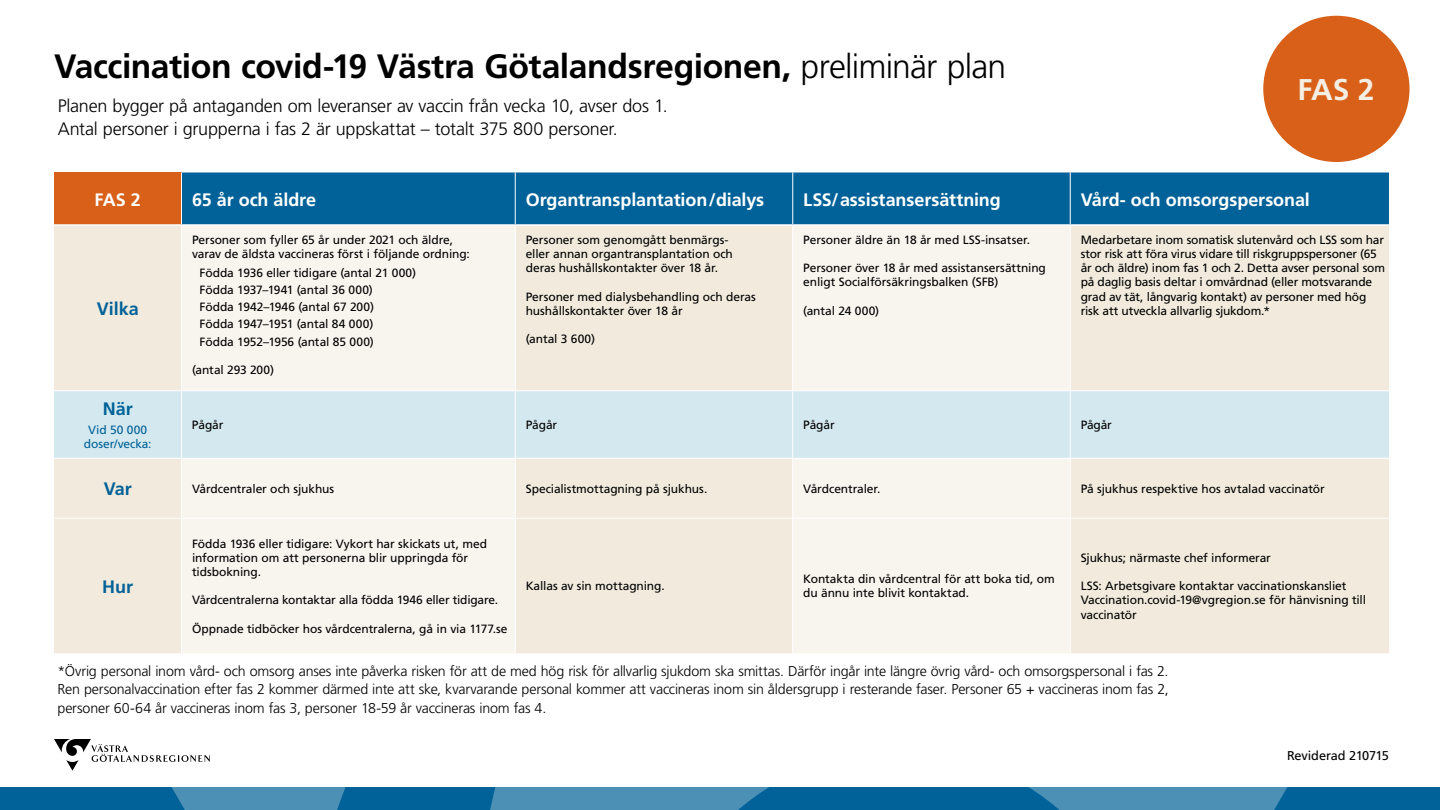
<style>
.page{position:relative;width:1440px;height:810px;background:#fff}
.page>*{position:absolute;margin:0;border:0;box-sizing:border-box;transform-origin:0 0}
.t1{font:700 33.75px "Frutiger LT Std";letter-spacing:-.015em;color:#000}
.t2{font:700 30px "Frutiger LT Std";color:#f4eee3}
.t3{font:300 18px/22.5px "Frutiger LT Std";letter-spacing:-.015em;color:#000}
.t4{font:700 18px "Frutiger LT Std";letter-spacing:-.005em;color:#fff}
.t5{font:700 18px "Frutiger LT Std";color:#006298}
.t6{font:300 14.25px/17.1px "Frutiger LT Std";letter-spacing:-.015em;color:#000}
.t7{font:12.75px "Frutiger LT Std";letter-spacing:-.015em;color:#000}
.t8{font:12px/14.2px "Frutiger LT Std";letter-spacing:-.01em;color:#000}
.t9{font:12px/14.2px "Frutiger LT Std";color:#006298;text-align:center}
.s1{font-weight:300}
</style>
<div class="page">
<div style="left:54px;top:172px;width:128px;height:53px;background:#d86018"></div>
<div style="left:182px;top:172px;width:1207px;height:52px;background:#006298"></div>
<div style="left:54px;top:226px;width:1335px;height:427px;background:#f1eadd"></div>
<svg style="left:182px;top:226px;width:888px;height:427px;background:#f5f1e8"></svg>
<div style="left:54px;top:391px;width:1335px;height:67px;background:#d4e8ef"></div>
<hr style="left:54px;top:390px;width:128px;height:1px;background:#fff">
<hr style="left:182px;top:390px;width:333px;height:1px;background:#fff">
<hr style="left:515px;top:390px;width:278px;height:1px;background:#fff">
<hr style="left:793px;top:390px;width:277px;height:1px;background:#fff">
<hr style="left:1070px;top:390px;width:319px;height:1px;background:#fff">
<hr style="left:54px;top:458px;width:128px;height:1px;background:#fff">
<hr style="left:182px;top:458px;width:333px;height:1px;background:#fff">
<hr style="left:515px;top:458px;width:278px;height:1px;background:#fff">
<hr style="left:793px;top:458px;width:277px;height:1px;background:#fff">
<hr style="left:1070px;top:458px;width:319px;height:1px;background:#fff">
<hr style="left:54px;top:518px;width:128px;height:1px;background:#fff">
<hr style="left:182px;top:518px;width:333px;height:1px;background:#fff">
<hr style="left:515px;top:518px;width:278px;height:1px;background:#fff">
<hr style="left:793px;top:518px;width:277px;height:1px;background:#fff">
<hr style="left:1070px;top:518px;width:319px;height:1px;background:#fff">
<hr style="left:181px;top:226px;width:1px;height:164px;background:#fff">
<hr style="left:515px;top:226px;width:1px;height:164px;background:#fff">
<hr style="left:792px;top:226px;width:1px;height:164px;background:#fff">
<hr style="left:1070px;top:226px;width:1px;height:164px;background:#fff">
<hr style="left:181px;top:391px;width:1px;height:67px;background:#fff">
<hr style="left:515px;top:391px;width:1px;height:67px;background:#fff">
<hr style="left:792px;top:391px;width:1px;height:67px;background:#fff">
<hr style="left:1070px;top:391px;width:1px;height:67px;background:#fff">
<hr style="left:181px;top:459px;width:1px;height:59px;background:#fff">
<hr style="left:515px;top:459px;width:1px;height:59px;background:#fff">
<hr style="left:792px;top:459px;width:1px;height:59px;background:#fff">
<hr style="left:1070px;top:459px;width:1px;height:59px;background:#fff">
<hr style="left:181px;top:519px;width:1px;height:134px;background:#fff">
<hr style="left:515px;top:519px;width:1px;height:134px;background:#fff">
<hr style="left:792px;top:519px;width:1px;height:134px;background:#fff">
<hr style="left:1070px;top:519px;width:1px;height:134px;background:#fff">
<hr style="left:54px;top:224px;width:128px;height:2px;background:#fff">
<hr style="left:181px;top:172px;width:1px;height:52px;background:#fff">
<hr style="left:515px;top:172px;width:1px;height:52px;background:#fff">
<hr style="left:792px;top:172px;width:1px;height:52px;background:#fff">
<hr style="left:1070px;top:172px;width:1px;height:52px;background:#fff">
<svg style="left:54px;top:739px;width:156px;height:32px"></svg>
<svg style="left:9px;top:788px;width:1431px;height:22px;background:#2277a5"></svg>
<div style="left:1263px;top:16px;width:147px;height:146px;background:#d86018;border-radius:50%"></div>
<h1 class="t1" style="left:54px;top:46px;width:954px">Vaccination covid-19 Västra Götalandsregionen, <span class="s1">preliminär plan</span></h1>
<h3 class="t3" style="left:58px;top:95px;width:612px">Planen bygger på antaganden om leveranser av vaccin från vecka 10, avser dos 1.<br>Antal personer i grupperna i fas 2 är uppskattat – totalt 375 800 personer.</h3>
<h2 class="t2" style="left:1298px;top:72px;width:78px">FAS 2</h2>
<h3 class="t4" style="left:95px;top:189px;width:48px">FAS 2</h3>
<h3 class="t4" style="left:192px;top:189px;width:126px">65 år och äldre</h3>
<h3 class="t4" style="left:526px;top:189px;width:240px">Organtransplantation/dialys</h3>
<h3 class="t4" style="left:803px;top:189px;width:199px">LSS/assistansersättning</h3>
<h3 class="t4" style="left:1081px;top:189px;width:231px">Vård- och omsorgspersonal</h3>
<h3 class="t5" style="left:97px;top:298px;width:44px">Vilka</h3>
<p class="t8" style="left:192px;top:233px;width:279px">Personer som fyller 65 år under 2021 och äldre, varav de äldsta vaccineras först i följande ordning:</p>
<p class="t8" style="left:200px;top:264px;width:218px;line-height:17.2px">Födda 1936 eller tidigare (antal 21 000)<br>Födda 1937–1941 (antal 36 000)<br>Födda 1942–1946 (antal 67 200)<br>Födda 1947–1951 (antal 84 000)<br>Födda 1952–1956 (antal 85 000)</p>
<p class="t8" style="left:192px;top:363px;width:84px">(antal 293 200)</p>
<p class="t8" style="left:526px;top:232px;width:209px">Personer som genomgått benmärgs&shy;eller annan organtransplantation och deras hushållskontakter över 18 år.</p>
<p class="t8" style="left:526px;top:289px;width:232px">Personer med dialysbehandling och deras hushållskontakter över 18 år</p>
<p class="t8" style="left:526px;top:332px;width:71px">(antal 3 600)</p>
<p class="t8" style="left:803px;top:232px;width:228px">Personer äldre än 18 år med LSS-insatser.</p>
<p class="t8" style="left:803px;top:261px;width:244px">Personer över 18 år med assistansersättning enligt Socialförsäkringsbalken (SFB)</p>
<p class="t8" style="left:803px;top:304px;width:77px">(antal 24 000)</p>
<p class="t8" style="left:1081px;top:232px;width:306px">Medarbetare inom somatisk slutenvård och LSS som har stor risk att föra virus vidare till riskgruppspersoner (65 år och äldre) inom fas 1 och 2. Detta avser personal som på daglig basis deltar i omvårdnad (eller motsvarande grad av tät, långvarig kontakt) av personer med hög risk att utveckla allvarlig sjukdom.*</p>
<h3 class="t5" style="left:103px;top:398px;width:32px">När</h3>
<p class="t9" style="left:84px;top:422px;width:69px">Vid 50 000 doser/vecka:</p>
<p class="t8" style="left:192px;top:418px;width:33px">Pågår</p>
<p class="t8" style="left:526px;top:418px;width:33px">Pågår</p>
<p class="t8" style="left:803px;top:418px;width:33px">Pågår</p>
<p class="t8" style="left:1081px;top:418px;width:33px">Pågår</p>
<h3 class="t5" style="left:104px;top:478px;width:30px">Var</h3>
<p class="t8" style="left:192px;top:482px;width:144px">Vårdcentraler och sjukhus</p>
<p class="t8" style="left:526px;top:482px;width:183px">Specialistmottagning på sjukhus.</p>
<p class="t8" style="left:803px;top:482px;width:79px">Vårdcentraler.</p>
<p class="t8" style="left:1081px;top:482px;width:246px">På sjukhus respektive hos avtalad vaccinatör</p>
<h3 class="t5" style="left:102px;top:576px;width:32px">Hur</h3>
<p class="t8" style="left:192px;top:536px;width:297px">Födda 1936 eller tidigare: Vykort har skickats ut, med information om att personerna blir uppringda för tidsbokning.</p>
<p class="t8" style="left:192px;top:593px;width:308px">Vårdcentralerna kontaktar alla födda 1946 eller tidigare.</p>
<p class="t8" style="left:192px;top:622px;width:317px">Öppnade tidböcker hos vårdcentralerna, gå in via 1177.se</p>
<p class="t8" style="left:526px;top:579px;width:141px">Kallas av sin mottagning.</p>
<p class="t8" style="left:803px;top:572px;width:253px">Kontakta din vårdcentral för att boka tid, om du ännu inte blivit kontaktad.</p>
<p class="t8" style="left:1081px;top:550px;width:192px">Sjukhus; närmaste chef informerar</p>
<p class="t8" style="left:1081px;top:579px;width:287px">LSS: Arbetsgivare kontaktar vaccinationskansliet<br>Vaccination.covid-19@vgregion.se för hänvisning till vaccinatör</p>
<p class="t6" style="left:58px;top:663px;width:1113px">*Övrig personal inom vård- och omsorg anses inte påverka risken för att de med hög risk för allvarlig sjukdom ska smittas. Därför ingår inte längre övrig vård- och omsorgspersonal i fas 2.<br>Ren personalvaccination efter fas 2 kommer därmed inte att ske, kvarvarande personal kommer att vaccineras inom sin åldersgrupp i resterande faser. Personer 65 + vaccineras inom fas 2,</p>
<p class="t6" style="left:58px;top:700px;width:490px">personer 60-64 år vaccineras inom fas 3, personer 18-59 år vaccineras inom fas 4.</p>
<p class="t7" style="left:1287px;top:748px;width:103px">Reviderad 210715</p>
</div>
